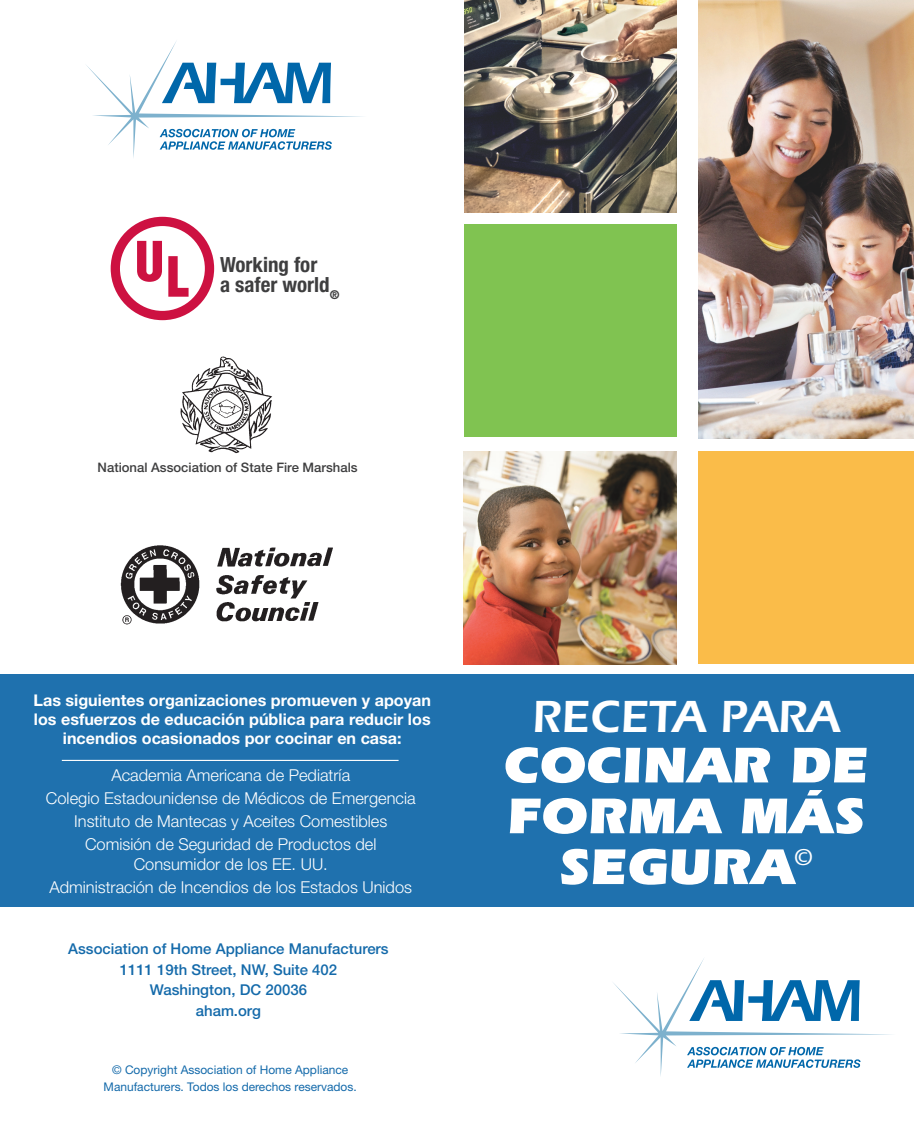
<style>
.page{position:relative;width:914px;height:1134px;background:#fff}
.page>*{position:absolute;margin:0;border:0;box-sizing:border-box;transform-origin:0 0}
.t1{font:900 51.98px/50.8px "Itc Eras";color:#fff;text-align:center}
.t2{font:600 46.55px "Itc Eras";color:#fff}
.BODY{font:700 condensed 21px/19.6px "Helvetica Neue";color:#3e3e3f}
.BODY-2{font:300 16.45px/20.3px "Helvetica Neue";color:#fff;text-align:center}
.BODY-3{font:700 16.1px/19.1px "Helvetica Neue";color:#fff;text-align:center}
.BODY-4{font:500 14.88px "Helvetica Neue";color:#146aaa}
.BODY-5{font:500 13.12px "Helvetica Neue";color:#3e3e3f}
.BODY-6{font:11.9px/16.4px "Helvetica Neue";color:#146aaa;text-align:center}
</style>
<div class="page">
<div style="left:0;top:674px;width:914px;height:233px;background:#1f71ae"></div>
<svg style="left:86px;top:42px;width:277px;height:116px"></svg>
<svg style="left:613px;top:958px;width:279px;height:118px"></svg>
<img style="left:698px;top:0;width:216px;height:439px">
<img style="left:464px;top:452px;width:212px;height:212px">
<div style="left:464px;top:224px;width:212px;height:212px;background:#80c351"></div>
<div style="left:698px;top:452px;width:216px;height:212px;background:#fabc49"></div>
<img style="left:180px;top:356px;width:92px;height:98px">
<img style="left:120px;top:545px;width:213px;height:80px">
<svg style="left:111px;top:217px;width:103px;height:103px"></svg>
<hr style="left:62px;top:760px;width:336px;height:1px;background:#fff">
<img style="left:464px;top:0;width:212px;height:212px">
<p class="BODY" style="left:220px;top:254px;width:121px">Working for<br>a safer world<sub>®</sub></p>
<p class="BODY-5" style="left:98px;top:460px;width:261px">National Association of State Fire Marshals</p>
<p class="BODY-3" style="left:34px;top:690px;width:399px">Las siguientes organizaciones promueven y apoyan los esfuerzos de educación pública para reducir los incendios ocasionados por cocinar en casa:</p>
<p class="BODY-2" style="left:111px;top:765px;width:240px">Academia Americana de Pediatría</p>
<p class="BODY-2" style="left:46px;top:788px;width:371px">Colegio Estadounidense de Médicos de Emergencia</p>
<p class="BODY-2" style="left:74px;top:810px;width:314px">Instituto de Mantecas y Aceites Comestibles</p>
<p class="BODY-2" style="left:85px;top:833px;width:293px">Comisión de Seguridad de Productos del<br>Consumidor de los EE. UU.</p>
<p class="BODY-2" style="left:49px;top:877px;width:364px">Administración de Incendios de los Estados Unidos</p>
<p class="BODY-4" style="left:68px;top:940px;width:322px">Association of Home Appliance Manufacturers</p>
<p class="BODY-4" style="left:120px;top:960px;width:219px">1111 19th Street, NW, Suite 402</p>
<p class="BODY-4" style="left:150px;top:981px;width:159px">Washington, DC 20036</p>
<p class="BODY-4" style="left:196px;top:1002px;width:67px">aham.org</p>
<p class="BODY-6" style="left:104px;top:1062px;width:254px">© Copyright Association of Home Appliance<br>Manufacturers. Todos los derechos reservados.</p>
<h1 class="t2" style="left:531px;top:689px;width:309px">RECETA PARA</h1>
<h1 class="t1" style="left:503px;top:740px;width:366px">COCINAR DE<br>FORMA MÁS<br>SEGURA<sup>©</sup></h1>
</div>
